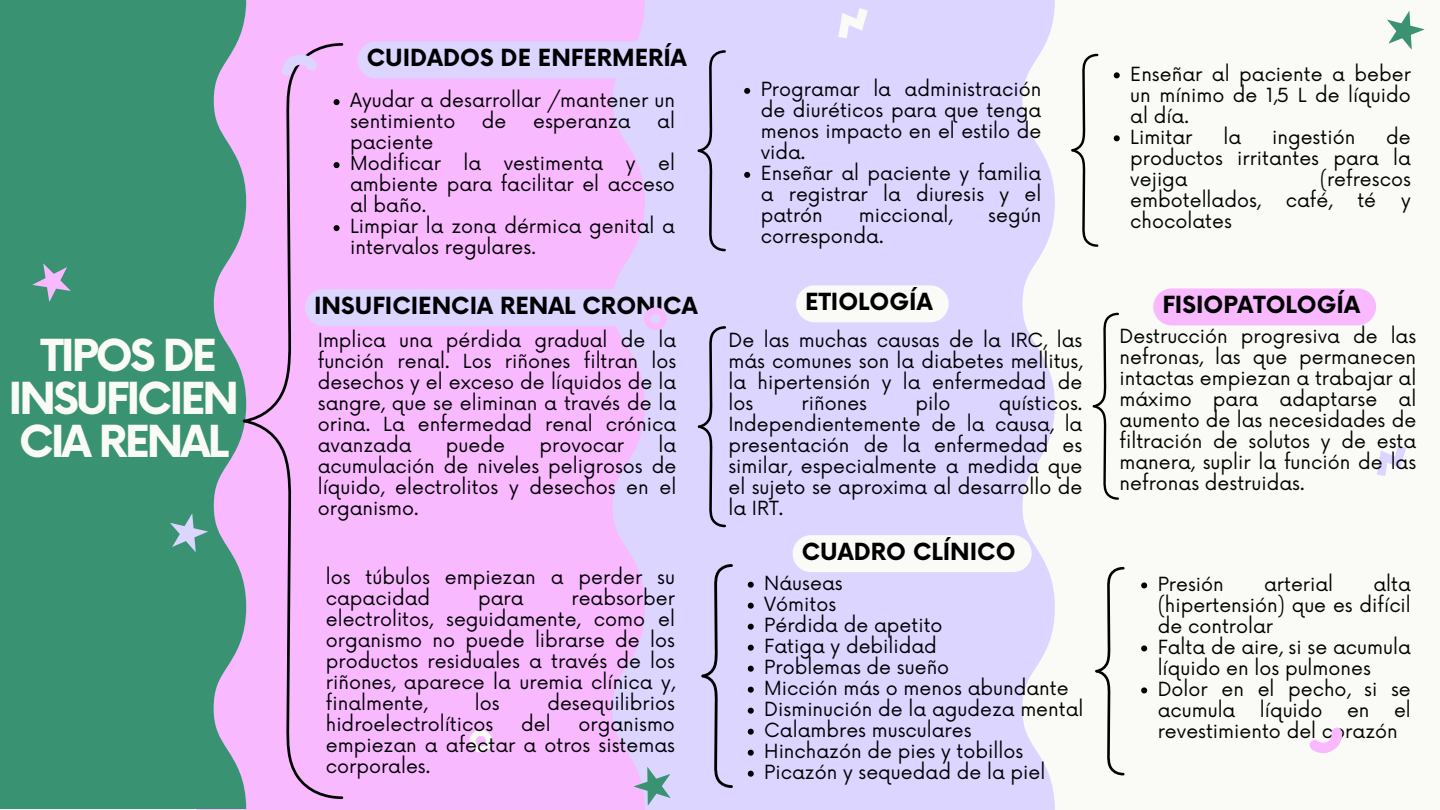
<style>
.page{position:relative;width:1440px;height:810px;background:#fafaf6}
.page>*{position:absolute;margin:0;border:0;box-sizing:border-box;transform-origin:0 0}
.t1{font:700 43px/42.8px "Now";letter-spacing:-.065em;color:#fafaf6;text-align:center}
.t2{font:700 23px "Now";color:#000}
.t3{font:19px/21px "Now";color:#000;text-align:justify}
</style>
<div class="page">
<div style="left:645px;top:0;width:410px;height:810px;background:#dcd5ff"></div>
<div style="left:196px;top:0;width:449px;height:810px;background:#f9b9ff"></div>
<div style="left:0;top:0;width:246px;height:809px;background:#399272"></div>
<svg style="left:1071px;top:53px;width:28px;height:194px"></svg>
<svg style="left:696px;top:325px;width:31px;height:204px;background:#c7c1e7"></svg>
<svg style="left:700px;top:563px;width:34px;height:226px;background:#c7c1e7"></svg>
<svg style="left:1092px;top:312px;width:27px;height:188px"></svg>
<svg style="left:1095px;top:566px;width:30px;height:210px"></svg>
<svg style="left:32px;top:263px;width:39px;height:39px;background:#759e9e"></svg>
<svg style="left:170px;top:513px;width:38px;height:39px"></svg>
<svg style="left:1387px;top:11px;width:38px;height:39px"></svg>
<svg style="left:469px;top:730px;width:23px;height:22px"></svg>
<svg style="left:1377px;top:446px;width:29px;height:30px"></svg>
<svg style="left:1114px;top:72px;width:6px;height:6px"></svg>
<svg style="left:1114px;top:135px;width:6px;height:6px"></svg>
<svg style="left:1141px;top:582px;width:6px;height:6px"></svg>
<svg style="left:1141px;top:645px;width:6px;height:6px"></svg>
<svg style="left:1141px;top:687px;width:6px;height:6px"></svg>
<svg style="left:748px;top:582px;width:6px;height:6px"></svg>
<svg style="left:748px;top:603px;width:6px;height:6px"></svg>
<svg style="left:748px;top:624px;width:6px;height:6px"></svg>
<svg style="left:748px;top:645px;width:6px;height:6px"></svg>
<svg style="left:748px;top:666px;width:6px;height:6px"></svg>
<svg style="left:748px;top:687px;width:6px;height:6px"></svg>
<svg style="left:748px;top:708px;width:6px;height:6px"></svg>
<svg style="left:748px;top:729px;width:6px;height:6px"></svg>
<svg style="left:748px;top:750px;width:6px;height:6px"></svg>
<svg style="left:748px;top:771px;width:6px;height:6px"></svg>
<svg style="left:357px;top:41px;width:370px;height:212px;background:#ecc2fd"></svg>
<div style="left:305px;top:289px;width:409px;height:37px;background:#dcd5ff;border-radius:18px"></div>
<div style="left:1153px;top:288px;width:223px;height:37px;background:#f9b9ff"></div>
<svg style="left:793px;top:535px;width:239px;height:37px"></svg>
<svg style="left:633px;top:767px;width:38px;height:39px"></svg>
<svg style="left:838px;top:8px;width:30px;height:30px"></svg>
<svg style="left:644px;top:307px;width:23px;height:23px"></svg>
<svg style="left:1309px;top:727px;width:33px;height:26px"></svg>
<svg style="left:241px;top:42px;width:104px;height:758px;background:#efb3f6"></svg>
<svg style="left:744px;top:88px;width:6px;height:6px"></svg>
<svg style="left:744px;top:172px;width:6px;height:6px"></svg>
<svg style="left:796px;top:285px;width:153px;height:37px"></svg>
<p class="t1" style="left:8px;top:337px;width:232px">TIPOS DE<br>INSUFICIEN<br>CIA RENAL</p>
<h2 class="t2" style="left:367px;top:46px;width:322px">CUIDADOS DE ENFERMERÍA</h2>
<h1 class="t3" style="left:1130px;top:64px;width:282px">Enseñar al paciente a beber un mínimo de 1,5 L de líquido al día.</h1>
<p class="t3" style="left:1130px;top:127px;width:64px">Limitar</p>
<p class="t3" style="left:1223px;top:127px;width:19px">la</p>
<p class="t3" style="left:1272px;top:127px;width:85px">ingestión</p>
<p class="t3" style="left:761px;top:80px;width:282px">Programar la administración de diuréticos para que tenga menos impacto en el estilo de vida.</p>
<p class="t3" style="left:761px;top:164px;width:282px">Enseñar al paciente y familia a registrar la diuresis y el patrón</p>
<p class="t3" style="left:350px;top:91px;width:326px">Ayudar a desarrollar /mantener un sentimiento</p>
<p class="t3" style="left:482px;top:112px;width:26px">de</p>
<p class="t3" style="left:533px;top:112px;width:99px">esperanza</p>
<p class="t3" style="left:657px;top:112px;width:19px">al</p>
<p class="t3" style="left:1130px;top:127px;width:282px;text-indent:256px">de productos irritantes para la vejiga</p>
<p class="t3" style="left:350px;top:133px;width:85px">paciente</p>
<p class="t3" style="left:350px;top:154px;width:326px">Modificar la vestimenta y el ambiente para facilitar el acceso al baño.</p>
<p class="t3" style="left:350px;top:217px;width:326px">Limpiar la zona dérmica genital a intervalos regulares.</p>
<p class="t3" style="left:1320px;top:169px;width:93px">(refrescos</p>
<p class="t3" style="left:1130px;top:190px;width:132px">embotellados,</p>
<p class="t3" style="left:1286px;top:190px;width:48px">café,</p>
<p class="t3" style="left:1357px;top:190px;width:20px">té</p>
<p class="t3" style="left:1401px;top:190px;width:11px">y</p>
<p class="t3" style="left:1130px;top:211px;width:103px">chocolates</p>
<p class="t3" style="left:859px;top:206px;width:95px">miccional,</p>
<p class="t3" style="left:988px;top:206px;width:55px">según</p>
<p class="t3" style="left:761px;top:227px;width:124px">corresponda.</p>
<p class="t2" style="left:805px;top:290px;width:129px">ETIOLOGÍA</p>
<p class="t3" style="left:728px;top:330px;width:355px">De las muchas causas de la IRC, las más comunes son la diabetes mellitus, la hipertensión y la enfermedad de los</p>
<p class="t2" style="left:314px;top:293px;width:385px">INSUFICIENCIA RENAL CRONICA</p>
<p class="t2" style="left:1162px;top:293px;width:199px">FISIOPATOLOGÍA</p>
<p class="t3" style="left:1120px;top:327px;width:298px">Destrucción progresiva de las nefronas, las que permanecen intactas empiezan a trabajar al máximo para adaptarse al aumento de las necesidades de filtración de solutos y de esta manera, suplir la función de las nefronas destruidas.</p>
<p class="t3" style="left:318px;top:330px;width:360px">Implica una pérdida gradual de la función renal. Los riñones filtran los desechos y el exceso de líquidos de la sangre, que se eliminan a través de la orina. La enfermedad renal crónica avanzada</p>
<p class="t3" style="left:802px;top:393px;width:67px">riñones</p>
<p class="t3" style="left:916px;top:393px;width:36px">pilo</p>
<p class="t3" style="left:728px;top:393px;width:355px;text-indent:270px">quísticos.<br>Independientemente de la causa, la presentación de la enfermedad es similar, especialmente a medida que el sujeto se aproxima al desarrollo de la IRT.</p>
<p class="t3" style="left:318px;top:435px;width:360px;text-indent:341px">la acumulación de niveles peligrosos de líquido, electrolitos y desechos en el organismo.</p>
<p class="t3" style="left:446px;top:435px;width:61px">puede</p>
<p class="t3" style="left:539px;top:435px;width:86px">provocar</p>
<h2 class="t3" style="left:326px;top:568px;width:351px">los túbulos empiezan a perder su capacidad</h2>
<h2 class="t3" style="left:326px;top:589px;width:351px;text-indent:246px">reabsorber electrolitos, seguidamente, como el organismo no puede librarse de los productos residuales a través de los riñones, aparece la uremia clínica y, finalmente,</h2>
<h2 class="t3" style="left:478px;top:589px;width:47px">para</h2>
<h2 class="t3" style="left:475px;top:694px;width:26px">los</h2>
<h2 class="t3" style="left:547px;top:694px;width:129px">desequilibrios</h2>
<h2 class="t3" style="left:326px;top:715px;width:169px">hidroelectrolíticos</h2>
<h2 class="t3" style="left:521px;top:715px;width:31px">del</h2>
<h2 class="t3" style="left:326px;top:715px;width:351px;text-indent:253px">organismo empiezan a afectar a otros sistemas corporales.</h2>
<p class="t2" style="left:802px;top:539px;width:215px">CUADRO CLÍNICO</p>
<h2 class="t3" style="left:764px;top:574px;width:80px">Náuseas</h2>
<p class="t3" style="left:764px;top:595px;width:74px">Vómitos</p>
<h2 class="t3" style="left:764px;top:616px;width:180px">Pérdida de apetito</h2>
<p class="t3" style="left:764px;top:637px;width:174px">Fatiga y debilidad</p>
<p class="t3" style="left:764px;top:658px;width:187px">Problemas de sueño</p>
<p class="t3" style="left:764px;top:679px;width:306px">Micción más o menos abundante</p>
<p class="t3" style="left:764px;top:700px;width:321px">Disminución de la agudeza mental</p>
<p class="t3" style="left:764px;top:721px;width:209px">Calambres musculares</p>
<p class="t3" style="left:764px;top:742px;width:260px">Hinchazón de pies y tobillos</p>
<h2 class="t3" style="left:764px;top:763px;width:283px">Picazón y sequedad de la piel</h2>
<p class="t3" style="left:1158px;top:574px;width:255px;text-indent:216px">alta (hipertensión) que es difícil de controlar</p>
<p class="t3" style="left:1158px;top:637px;width:255px">Falta de aire, si se acumula líquido en los pulmones</p>
<p class="t3" style="left:1158px;top:679px;width:255px">Dolor en el pecho, si se acumula</p>
<p class="t3" style="left:1158px;top:574px;width:68px">Presión</p>
<p class="t3" style="left:1264px;top:574px;width:71px">arterial</p>
<p class="t3" style="left:1158px;top:700px;width:255px;text-indent:236px">el revestimiento del corazón</p>
<p class="t3" style="left:1260px;top:700px;width:64px">líquido</p>
<p class="t3" style="left:1347px;top:700px;width:24px">en</p>
</div>
